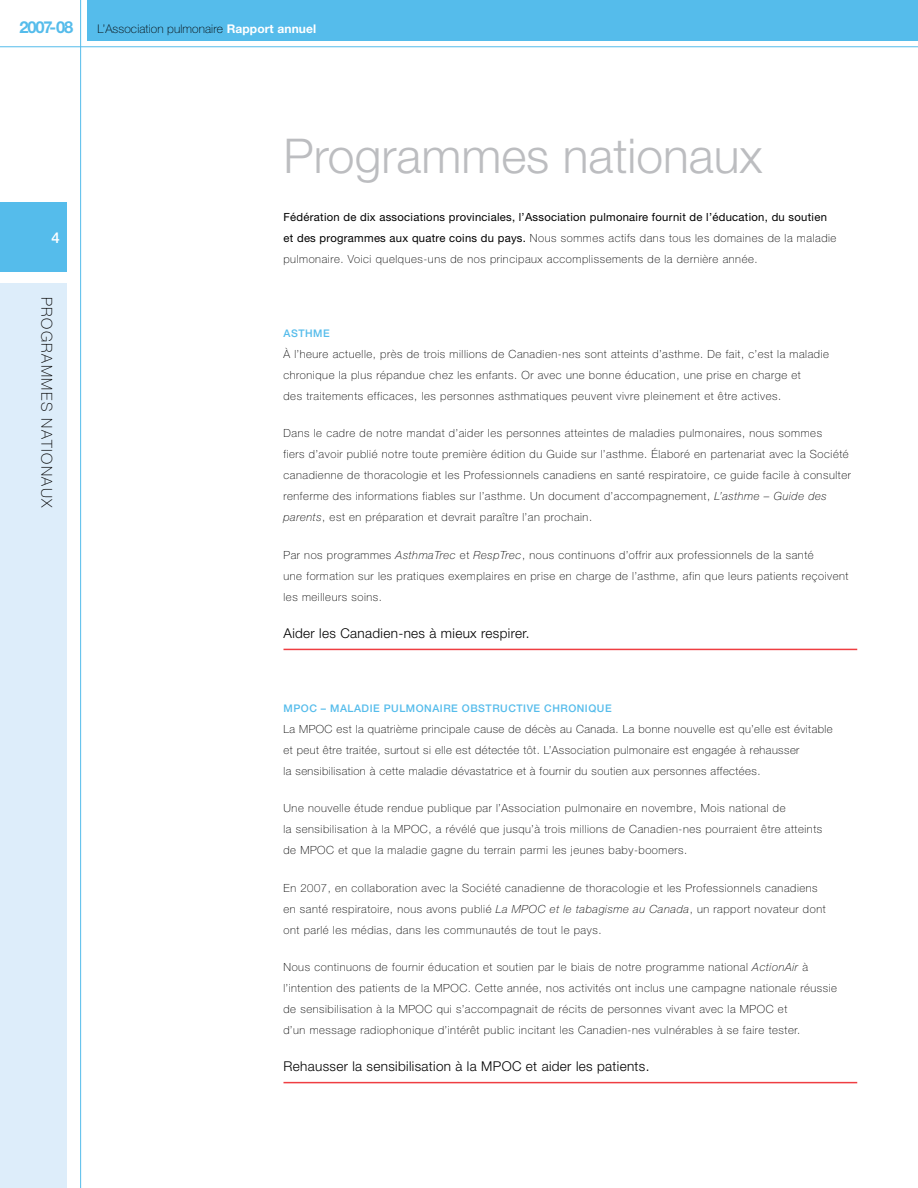
<style>
.page{position:relative;width:918px;height:1188px;background:#fff}
.page>*{position:absolute;margin:0;border:0;box-sizing:border-box;transform-origin:0 0}
.t1{font:300 48px "Helvetica Neue";color:#bcbdc0}
.t2{font:700 16.5px "Helvetica Neue";letter-spacing:-.07em;color:#55bceb}
.t3{font:100 15px "Helvetica Neue";color:#000}
.t4{font:500 15px "Helvetica Neue";color:#fff}
.t5{font:300 13.5px "Helvetica Neue";letter-spacing:.025em;color:#000}
.t6{font:100 12px "Helvetica Neue";letter-spacing:.01em;color:#000}
.t7{font:100 11.25px/21px "Helvetica Neue";letter-spacing:.05em;color:#000}
.t8{font:11.25px/21px "Helvetica Neue";letter-spacing:.025em;color:#000}
.t9{font:500 10.5px "Helvetica Neue";letter-spacing:.05em;color:#55bceb}
.s1{font-weight:700;color:#fff}
.s2{font-weight:100}
.s3{font-style:italic}
</style>
<div class="page">
<hr style="left:284px;top:649px;width:573px;height:1px;background:#ef3e42">
<hr style="left:284px;top:1082px;width:573px;height:1px;background:#ef3e42">
<div style="left:87px;top:0;width:831px;height:40px;background:#55bceb"></div>
<div style="left:0;top:202px;width:67px;height:70px;background:#55bceb"></div>
<hr style="left:80px;top:0;width:1px;height:1188px;background:#55bceb">
<hr style="left:0;top:46px;width:918px;height:1px;background:#55bceb">
<div style="left:0;top:283px;width:67px;height:905px;background:#ddedfa"></div>
<h2 class="t2" style="left:19px;top:17px;width:55px">2007-08</h2>
<p class="t6" style="left:98px;top:22px;width:220px">L’Association pulmonaire <span class="s1">Rapport annuel</span></p>
<h3 class="t4" style="left:52px;top:229px;width:10px">4</h3>
<h3 class="t3" style="left:55px;top:297px;width:213px;rotate:90deg">Programmes Nationaux</h3>
<h1 class="t1" style="left:284px;top:126px;width:481px">Programmes nationaux</h1>
<p class="t8" style="left:284px;top:206px;width:554px">Fédération de dix associations provinciales, l’Association pulmonaire fournit de l’éducation, du soutien et des programmes aux quatre coins du pays. <span class="s2">Nous sommes actifs dans tous les domaines de la maladie pulmonaire. Voici quelques-uns de nos principaux accomplissements de la dernière année.</span></p>
<p class="t9" style="left:284px;top:327px;width:48px">ASTHME</p>
<p class="t7" style="left:284px;top:344px;width:547px">À l’heure actuelle, près de trois millions de Canadien-nes sont atteints d’asthme. De fait, c’est la maladie chronique la plus répandue chez les enfants. Or avec une bonne éducation, une prise en charge et<br>des traitements efficaces, les personnes asthmatiques peuvent vivre pleinement et être actives.</p>
<p class="t7" style="left:284px;top:423px;width:569px">Dans le cadre de notre mandat d’aider les personnes atteintes de maladies pulmonaires, nous sommes<br>fiers d’avoir publié notre toute première édition du Guide sur l’asthme. Élaboré en partenariat avec la Société canadienne de thoracologie et les Professionnels canadiens en santé respiratoire, ce guide facile à consulter renferme des informations fiables sur l’asthme. Un document d’accompagnement, <span class="s3">L’asthme – Guide des parents</span>, est en préparation et devrait paraître l’an prochain.</p>
<p class="t7" style="left:284px;top:544px;width:567px">Par nos programmes <span class="s3">AsthmaTrec</span> et <span class="s3">RespTrec</span>, nous continuons d’offrir aux professionnels de la santé<br>une formation sur les pratiques exemplaires en prise en charge de l’asthme, afin que leurs patients reçoivent les meilleurs soins.</p>
<p class="t5" style="left:284px;top:625px;width:247px">Aider les Canadien-nes à mieux respirer.</p>
<p class="t9" style="left:284px;top:702px;width:330px">MPOC – MALADIE PULMONAIRE OBSTRUCTIVE CHRONIQUE</p>
<p class="t7" style="left:284px;top:719px;width:551px">La MPOC est la quatrième principale cause de décès au Canada. La bonne nouvelle est qu’elle est évitable et peut être traitée, surtout si elle est détectée tôt. L’Association pulmonaire est engagée à rehausser<br>la sensibilisation à cette maladie dévastatrice et à fournir du soutien aux personnes affectées.</p>
<p class="t7" style="left:284px;top:798px;width:540px">Une nouvelle étude rendue publique par l’Association pulmonaire en novembre, Mois national de<br>la sensibilisation à la MPOC, a révélé que jusqu’à trois millions de Canadien-nes pourraient être atteints de MPOC et que la maladie gagne du terrain parmi les jeunes baby-boomers.</p>
<p class="t7" style="left:284px;top:877px;width:544px">En 2007, en collaboration avec la Société canadienne de thoracologie et les Professionnels canadiens en santé respiratoire, nous avons publié <span class="s3">La MPOC et le tabagisme au Canada</span>, un rapport novateur dont ont parlé les médias, dans les communautés de tout le pays.</p>
<p class="t7" style="left:284px;top:956px;width:555px">Nous continuons de fournir éducation et soutien par le biais de notre programme national <span class="s3">ActionAir</span> à l’intention des patients de la MPOC. Cette année, nos activités ont inclus une campagne nationale réussie de sensibilisation à la MPOC qui s’accompagnait de récits de personnes vivant avec la MPOC et<br>d’un message radiophonique d’intérêt public incitant les Canadien-nes vulnérables à se faire tester.</p>
<p class="t5" style="left:284px;top:1058px;width:368px">Rehausser la sensibilisation à la MPOC et aider les patients.</p>
</div>
